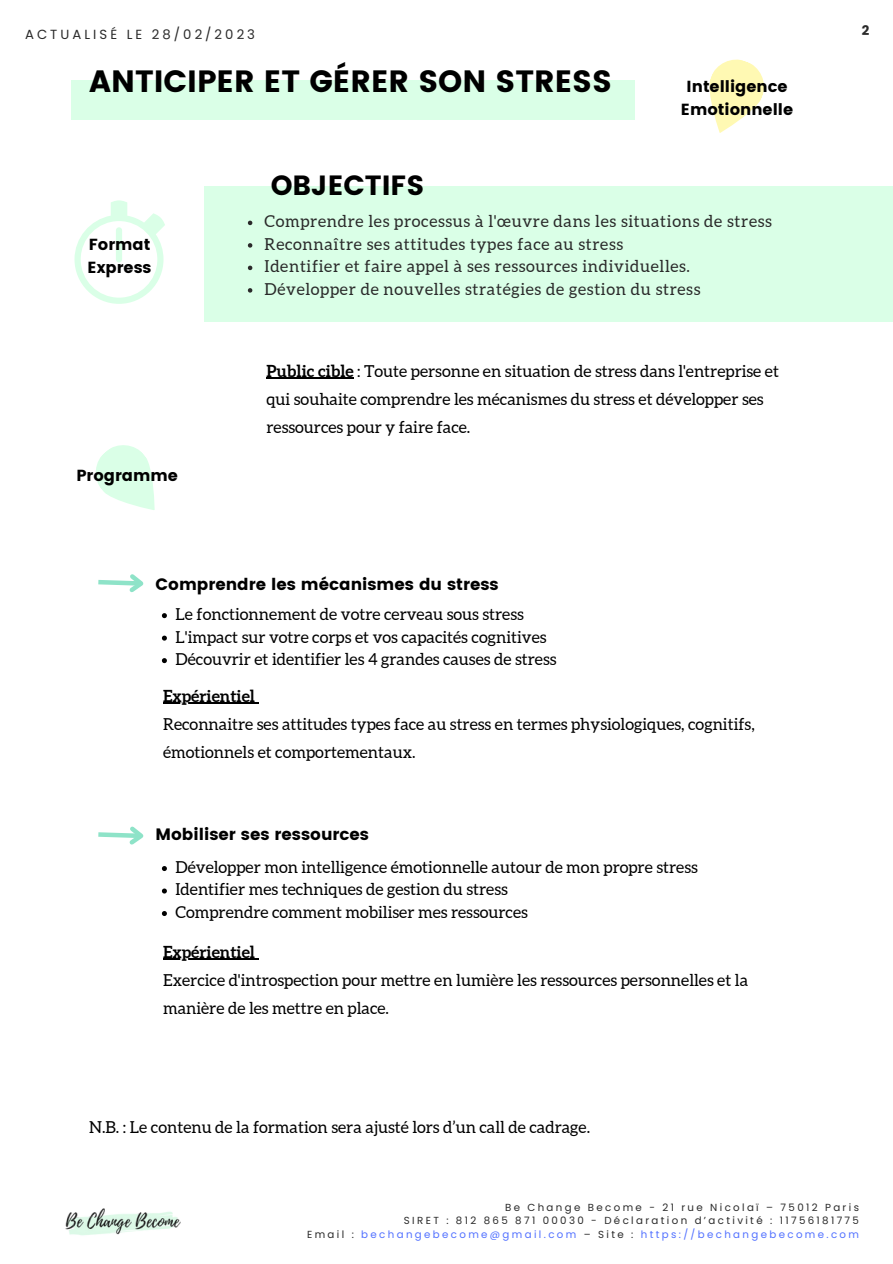
<style>
.page{position:relative;width:893px;height:1264px;background:#fff}
.page>*{position:absolute;margin:0;border:0;box-sizing:border-box;transform-origin:0 0}
.t1{font:30.75px "Poppins";color:#000}
.t2{font:27.75px "Poppins";color:#000}
.t3{font:16.5px/28px "Aleo";color:#000}
.t4{font:16.5px/22.5px "Aleo";letter-spacing:.04em;color:#2a2a2a}
.t5{font:16.5px "Poppins";color:#000}
.t6{font:700 16.5px "Aleo";color:#000}
.t7{font:16.05px/23.5px "Poppins";color:#000;text-align:center}
.t8{font:13.2px "Poppins";letter-spacing:.23em;color:#2a2a2a}
.t9{font:700 13.2px "Poppins";color:#2a2a2a}
.t10{font:10.2px/13.6px "Poppins";letter-spacing:.23em;color:#2a2a2a;text-align:right}
.s1{font-weight:700}
.s2{color:#5271ff}
</style>
<div class="page">
<img style="left:65px;top:1208px;width:116px;height:28px">
<div style="left:71px;top:80px;width:563px;height:39px;background:#daffe7"></div>
<div style="left:204px;top:187px;width:688px;height:134px;background:#daffe7"></div>
<svg style="left:96px;top:445px;width:59px;height:65px"></svg>
<hr style="left:163px;top:703px;width:92px;height:1px;background:#000">
<svg style="left:162px;top:613px;width:5px;height:5px"></svg>
<svg style="left:162px;top:635px;width:5px;height:5px"></svg>
<svg style="left:162px;top:658px;width:5px;height:5px"></svg>
<svg style="left:98px;top:574px;width:46px;height:19px"></svg>
<svg style="left:162px;top:866px;width:5px;height:5px"></svg>
<svg style="left:162px;top:888px;width:5px;height:5px"></svg>
<svg style="left:162px;top:911px;width:5px;height:5px"></svg>
<hr style="left:163px;top:958px;width:92px;height:1px;background:#000">
<svg style="left:98px;top:826px;width:46px;height:19px"></svg>
<hr style="left:266px;top:378px;width:88px;height:1px;background:#000">
<svg style="left:248px;top:221px;width:4px;height:4px"></svg>
<svg style="left:248px;top:243px;width:4px;height:5px"></svg>
<svg style="left:248px;top:266px;width:4px;height:4px"></svg>
<svg style="left:248px;top:288px;width:4px;height:4px"></svg>
<svg style="left:709px;top:59px;width:55px;height:74px"></svg>
<svg style="left:74px;top:200px;width:91px;height:104px"></svg>
<p class="t8" style="left:25px;top:25px;width:231px">ACTUALISÉ LE 28/02/2023</p>
<h1 class="t1" style="left:89px;top:63px;width:524px">ANTICIPER ET GÉRER SON STRESS</h1>
<h2 class="t2" style="left:271px;top:169px;width:155px">OBJECTIFS</h2>
<p class="t7" style="left:681px;top:74px;width:114px">Intelligence<br>Emotionnelle</p>
<p class="t7" style="left:88px;top:232px;width:65px;text-align:left">Format<br>Express</p>
<p class="t7" style="left:76px;top:463px;width:103px">Programme</p>
<p class="t4" style="left:264px;top:210px;width:509px">Comprendre les processus à l'œuvre dans les situations de stress Reconnaître ses attitudes types face au stress<br>Identifier et faire appel à ses ressources individuelles.<br>Développer de nouvelles stratégies de gestion du stress</p>
<p class="t3" style="left:266px;top:357px;width:514px"><span class="s1">Public cible</span> : Toute personne en situation de stress dans l'entreprise et qui souhaite comprendre les mécanismes du stress et développer ses ressources pour y faire face.</p>
<p class="t5" style="left:156px;top:575px;width:344px">Comprendre les mécanismes du stress</p>
<p class="t3" style="left:175px;top:603px;width:382px;line-height:22.5px">Le fonctionnement de votre cerveau sous stress<br>L'impact sur votre corps et vos capacités cognitives<br>Découvrir et identifier les 4 grandes causes de stress</p>
<p class="t6" style="left:163px;top:686px;width:93px">Expérientiel</p>
<p class="t3" style="left:163px;top:710px;width:593px">Reconnaitre ses attitudes types face au stress en termes physiologiques, cognitifs, émotionnels et comportementaux.</p>
<p class="t5" style="left:156px;top:824px;width:215px">Mobiliser ses ressources</p>
<p class="t3" style="left:175px;top:855px;width:523px;line-height:22.5px">Développer mon intelligence émotionnelle autour de mon propre stress<br>Identifier mes techniques de gestion du stress<br>Comprendre comment mobiliser mes ressources</p>
<p class="t6" style="left:163px;top:942px;width:93px">Expérientiel</p>
<p class="t3" style="left:163px;top:965px;width:586px">Exercice d'introspection pour mettre en lumière les ressources personnelles et la manière de les mettre en place.</p>
<p class="t3" style="left:89px;top:1113px;width:502px">N.B. : Le contenu de la formation sera ajusté lors d’un call de cadrage.</p>
<p class="t9" style="left:861px;top:22px;width:9px">2</p>
<p class="t10" style="left:307px;top:1200px;width:553px">Be Change Become - 21 rue Nicolaï – 75012 Paris<br>SIRET : 812 865 871 00030 - Déclaration d’activité : 11756181775<br>Email : <span class="s2">bechangebecome@gmail.com</span> – Site : <span class="s2">https://bechangebecome.com</span></p>
</div>
